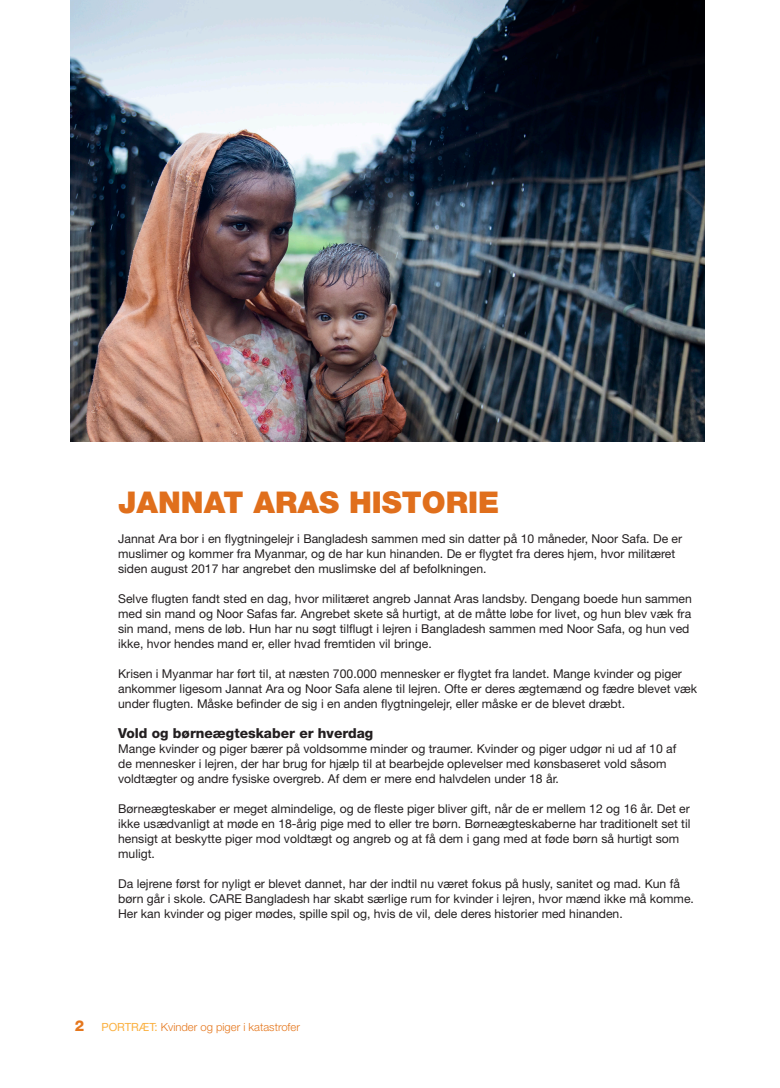
<style>
.page{position:relative;width:780px;height:1088px;background:#fff}
.page>*{position:absolute;margin:0;border:0;box-sizing:border-box;transform-origin:0 0}
.Brød_Tekst{font:900 30px "Helvetica Neue LT Std";color:#e06f1c}
.Fremhævet{font:800 13.75px "Helvetica Neue LT Std";color:#231f20}
.Fremhævet-2{font:12.25px/15px "Helvetica Neue LT Std";color:#231f20}
.t1{font:300 11.25px "Helvetica Neue LT Std";color:#e5771d}
.s1{font-weight:800;font-size:15px}
.s2{font-weight:400;color:#fbb03f}
</style>
<div class="page">
<img style="left:71px;top:0;width:633px;height:441px">
<p class="Brød_Tekst" style="left:118px;top:484px;width:382px">JANNAT ARAS HISTORIE</p>
<p class="Fremhævet-2" style="left:118px;top:531px;width:565px">Jannat Ara bor i en flygtningelejr i Bangladesh sammen med sin datter på 10 måneder, Noor Safa. De er muslimer og kommer fra Myanmar, og de har kun hinanden. De er flygtet fra deres hjem, hvor militæret siden august 2017 har angrebet den muslimske del af befolkningen.</p>
<p class="Fremhævet-2" style="left:118px;top:591px;width:575px">Selve flugten fandt sted en dag, hvor militæret angreb Jannat Aras landsby. Dengang boede hun sammen med sin mand og Noor Safas far. Angrebet skete så hurtigt, at de måtte løbe for livet, og hun blev væk fra sin mand, mens de løb. Hun har nu søgt tilflugt i lejren i Bangladesh sammen med Noor Safa, og hun ved ikke, hvor hendes mand er, eller hvad fremtiden vil bringe.</p>
<p class="Fremhævet-2" style="left:118px;top:666px;width:580px">Krisen i Myanmar har ført til, at næsten 700.000 mennesker er flygtet fra landet. Mange kvinder og piger ankommer ligesom Jannat Ara og Noor Safa alene til lejren. Ofte er deres ægtemænd og fædre blevet væk under flugten. Måske befinder de sig i en anden flygtningelejr, eller måske er de blevet dræbt.</p>
<p class="Fremhævet" style="left:118px;top:725px;width:256px">Vold og børneægteskaber er hverdag</p>
<p class="Fremhævet-2" style="left:118px;top:741px;width:559px">Mange kvinder og piger bærer på voldsomme minder og traumer. Kvinder og piger udgør ni ud af 10 af de mennesker i lejren, der har brug for hjælp til at bearbejde oplevelser med kønsbaseret vold såsom voldtægter og andre fysiske overgreb. Af dem er mere end halvdelen under 18 år.</p>
<p class="Fremhævet-2" style="left:118px;top:801px;width:574px">Børneægteskaber er meget almindelige, og de fleste piger bliver gift, når de er mellem 12 og 16 år. Det er ikke usædvanligt at møde en 18-årig pige med to eller tre børn. Børneægteskaberne har traditionelt set til hensigt at beskytte piger mod voldtægt og angreb og at få dem i gang med at føde børn så hurtigt som muligt.</p>
<p class="Fremhævet-2" style="left:118px;top:876px;width:577px">Da lejrene først for nyligt er blevet dannet, har der indtil nu været fokus på husly, sanitet og mad. Kun få børn går i skole. CARE Bangladesh har skabt særlige rum for kvinder i lejren, hvor mænd ikke må komme.<br>Her kan kvinder og piger mødes, spille spil og, hvis de vil, dele deres historier med hinanden.</p>
<p class="t1" style="left:75px;top:1020px;width:226px"><span class="s1">2</span> <span class="s2">PORTRÆT:</span> Kvinder og piger i katastrofer</p>
</div>
